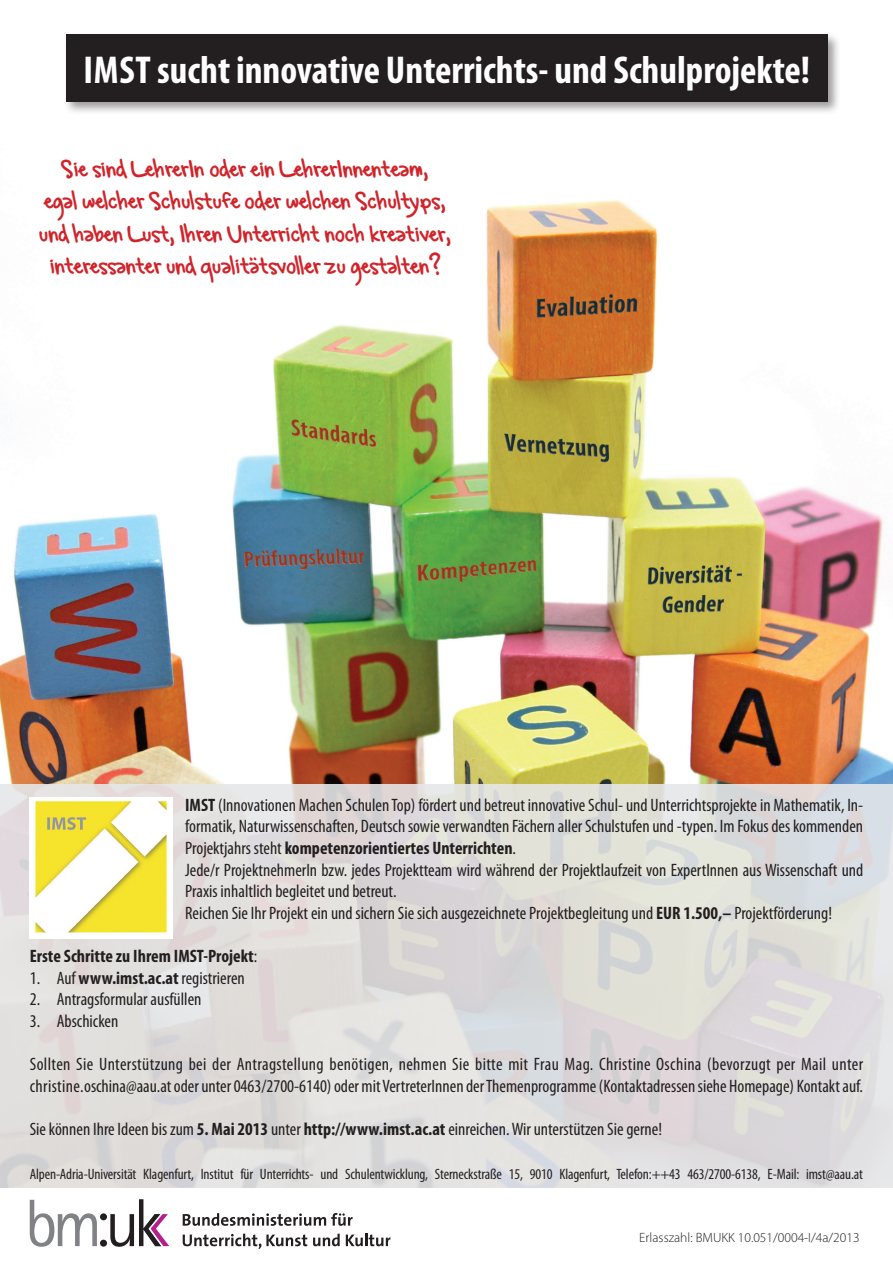
<style>
.page{position:relative;width:893px;height:1263px;background:#fff}
.page>*{position:absolute;margin:0;border:0;box-sizing:border-box;transform-origin:0 0}
.t1{font:700 condensed 39px "Myriad Pro";color:#fff}
.t2{font:27px/32.4px "Gregs Hand";color:#d1232a;text-align:center}
.t3{font:condensed 18px/21.6px "Myriad Pro";color:#231f20}
.t4{font:700 condensed 18px "Myriad Pro";color:#231f20}
.t5{font:condensed 15px "Myriad Pro";letter-spacing:-.01em;color:#231f20}
.t6{font:300 13.5px "Myriad Pro";color:#231f20}
.s1{font-weight:700}
.s2{font-weight:400}
</style>
<div class="page">
<img style="left:0;top:200px;width:893px;height:584px">
<svg style="left:0;top:784px;width:893px;height:404px;background:#dedcdb"></svg>
<img style="left:29px;top:797px;width:143px;height:141px">
<div style="left:63px;top:32px;width:778px;height:84px;background:#231f20;opacity:.45"></div>
<div style="left:66px;top:35px;width:761px;height:67px;background:#231f20"></div>
<svg style="left:30px;top:1200px;width:67px;height:47px"></svg>
<div style="left:100px;top:1213px;width:7px;height:7px;background:#231f20;border-radius:50%"></div>
<div style="left:100px;top:1239px;width:7px;height:8px;background:#231f20;border-radius:50%"></div>
<svg style="left:110px;top:1199px;width:59px;height:48px"></svg>
<svg style="left:183px;top:1213px;width:170px;height:13px"></svg>
<svg style="left:183px;top:1234px;width:124px;height:15px"></svg>
<svg style="left:313px;top:1234px;width:27px;height:12px"></svg>
<svg style="left:346px;top:1234px;width:44px;height:12px"></svg>
<h1 class="t1" style="left:83px;top:46px;width:728px">IMST sucht innovative Unterrichts- und Schulprojekte!</h1>
<h2 class="t2" style="left:39px;top:150px;width:413px">Sie sind LehrerIn oder ein LehrerInnenteam,<br>egal welcher Schulstufe oder welchen Schultyps, und haben Lust, Ihren Unterricht noch kreativer, interessanter und qualitätsvoller zu gestalten?</h2>
<p class="t3" style="left:185px;top:794px;width:680px"><span class="s1">IMST</span> (Innovationen Machen Schulen Top) fördert und betreut innovative Schul- und Unterrichtsprojekte in Mathematik, In&shy;formatik, Naturwissenschaften, Deutsch sowie verwandten Fächern aller Schulstufen und -typen. Im Fokus des kommenden Projektjahrs steht <span class="s1">kompetenzorientiertes Unterrichten</span>.<br>Jede/r ProjektnehmerIn bzw. jedes Projektteam wird während der Projektlaufzeit von ExpertInnen aus Wissenschaft und Praxis inhaltlich begleitet und betreut.<br>Reichen Sie Ihr Projekt ein und sichern Sie sich ausgezeichnete Projektbegleitung und <span class="s1">EUR 1.500,–</span> Projektförderung!</p>
<p class="t4" style="left:30px;top:945px;width:229px">Erste Schritte zu Ihrem IMST-Projekt<span class="s2">:</span></p>
<p class="t3" style="left:30px;top:967px;width:217px">1. Auf <span class="s1">www.imst.ac.at</span> registrieren</p>
<p class="t3" style="left:30px;top:988px;width:173px">2. Antragsformular ausfüllen</p>
<p class="t3" style="left:30px;top:1010px;width:90px">3. Abschicken</p>
<p class="t3" style="left:30px;top:1053px;width:835px">Sollten Sie Unterstützung bei der Antragstellung benötigen, nehmen Sie bitte mit Frau Mag. Christine Oschina (bevorzugt per Mail unter christine.oschina@aau.at oder unter 0463/2700-6140) oder mit VertreterInnen der Themenprogramme (Kontaktadressen siehe Homepage) Kontakt auf.</p>
<p class="t3" style="left:30px;top:1118px;width:634px">Sie können Ihre Ideen bis zum <span class="s1">5. Mai 2013</span> unter <span class="s1">http://www.imst.ac.at</span> einreichen. Wir unterstützen Sie gerne!</p>
<p class="t5" style="left:30px;top:1165px;width:835px">Alpen-Adria-Universität Klagenfurt, Institut für Unterrichts- und Schulentwicklung, Sterneckstraße 15, 9010 Klagenfurt, Telefon:++43 463/2700-6138, E-Mail: imst@aau.at</p>
<p class="t6" style="left:639px;top:1230px;width:222px">Erlasszahl: BMUKK 10.051/0004-I/4a/2013</p>
</div>
